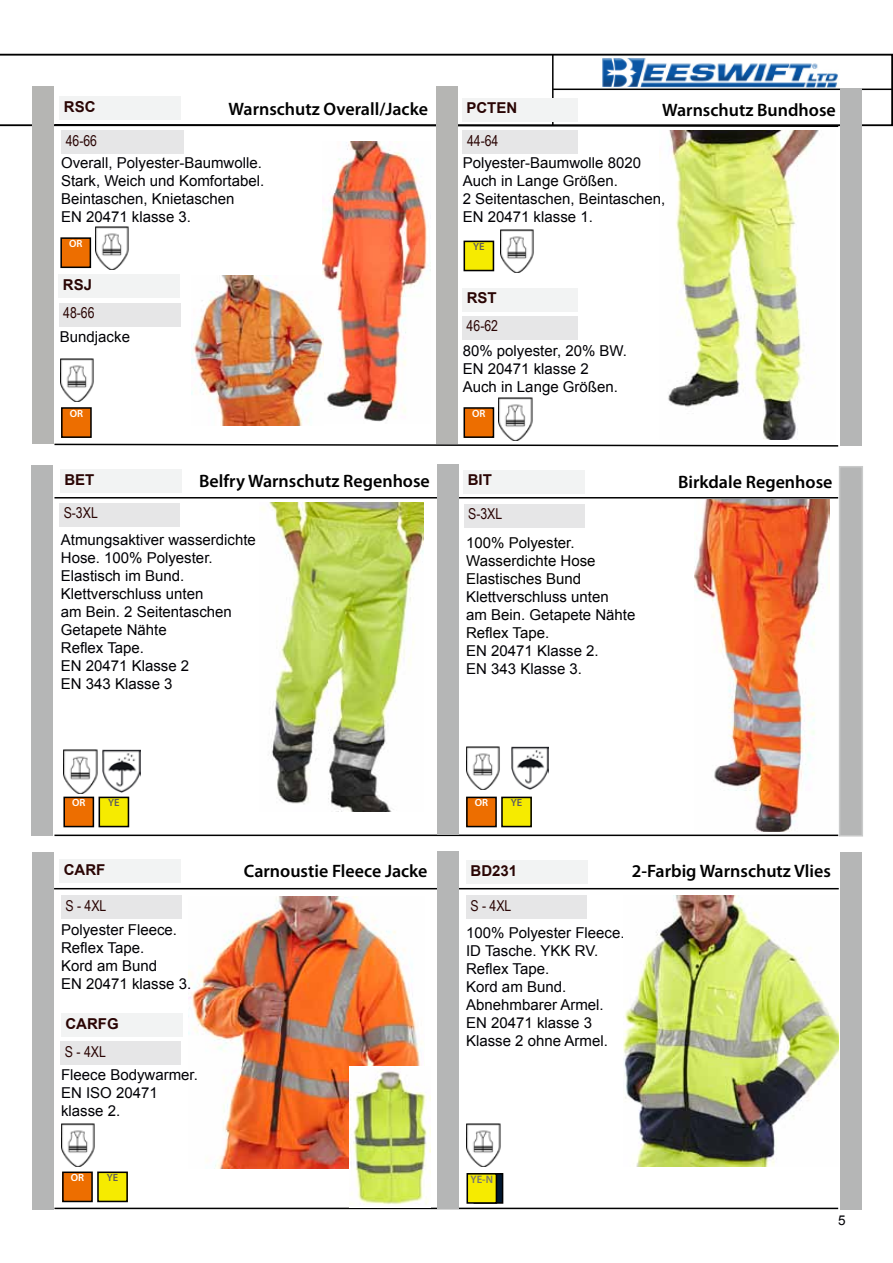
<style>
.page{position:relative;width:893px;height:1263px;background:#fff}
.page>*{position:absolute;margin:0;border:0;box-sizing:border-box;transform-origin:0 0}
.t1{font:600 18px "Myriad Pro";color:#000}
.t2{font:15px/18px "Arial";color:#000005}
.t3{font:15px/18px "Arial";color:#000}
.t4{font:15px "Arial Narrow";color:#2a0504}
.t5{font:700 15px "Arial";color:#2a0504}
.t6{font:13.5px "Arial";color:#000005}
.t7{font:600 10.8px "Myriad Pro";color:#747474}
.t8{font:600 10.5px "Myriad Pro";color:#fff}
.t9{font:600 10.5px "Myriad Pro";letter-spacing:-.015em;color:#5f5d5d}
</style>
<div class="page">
<svg style="left:0;top:54px;width:893px;height:72px"></svg>
<hr style="left:552px;top:55px;width:2px;height:70px;background:#000">
<hr style="left:553px;top:89px;width:340px;height:1px;background:#000">
<div style="left:60px;top:470px;width:121px;height:23px;background:#f2f3f3"></div>
<div style="left:59px;top:503px;width:121px;height:24px;background:#e6e6e7"></div>
<div style="left:60px;top:96px;width:121px;height:24px;background:#f2f3f3"></div>
<div style="left:61px;top:131px;width:123px;height:23px;background:#e6e6e7"></div>
<div style="left:463px;top:131px;width:115px;height:23px;background:#e6e6e7"></div>
<div style="left:463px;top:470px;width:122px;height:24px;background:#f2f3f3"></div>
<div style="left:464px;top:504px;width:120px;height:23px;background:#e6e6e7"></div>
<svg style="left:54px;top:123px;width:786px;height:5px"></svg>
<hr style="left:54px;top:1208px;width:784px;height:1px;background:#000">
<hr style="left:54px;top:497px;width:784px;height:1px;background:#000">
<svg style="left:54px;top:443px;width:785px;height:4px"></svg>
<hr style="left:54px;top:888px;width:785px;height:1px;background:#000">
<hr style="left:54px;top:834px;width:784px;height:2px;background:#000">
<img style="left:322px;top:142px;width:109px;height:280px">
<img style="left:191px;top:276px;width:132px;height:150px">
<img style="left:668px;top:131px;width:151px;height:308px">
<img style="left:694px;top:499px;width:135px;height:332px">
<img style="left:262px;top:502px;width:162px;height:309px">
<div style="left:59px;top:275px;width:121px;height:23px;background:#f2f3f3"></div>
<div style="left:59px;top:303px;width:122px;height:23px;background:#e6e6e7"></div>
<img style="left:60px;top:358px;width:34px;height:43px">
<img style="left:499px;top:397px;width:34px;height:43px">
<img style="left:466px;top:746px;width:34px;height:44px">
<img style="left:63px;top:750px;width:35px;height:43px">
<img style="left:600px;top:56px;width:239px;height:32px">
<img style="left:103px;top:749px;width:38px;height:44px">
<img style="left:511px;top:746px;width:38px;height:44px">
<div style="left:462px;top:288px;width:116px;height:24px;background:#f2f3f3"></div>
<div style="left:462px;top:316px;width:116px;height:23px;background:#e6e6e7"></div>
<div style="left:32px;top:852px;width:22px;height:358px;background:#b5b6b6"></div>
<div style="left:32px;top:86px;width:22px;height:358px;background:#b5b5b3"></div>
<div style="left:31px;top:465px;width:22px;height:371px;background:#b5b6b6"></div>
<div style="left:437px;top:464px;width:22px;height:371px;background:#b5b6b6"></div>
<div style="left:840px;top:88px;width:21px;height:357px;background:#b5b6b6"></div>
<div style="left:839px;top:466px;width:24px;height:370px;background:#b5b6b6;border:2px solid #c9caca"></div>
<div style="left:840px;top:852px;width:21px;height:358px;background:#b5b6b6"></div>
<div style="left:437px;top:851px;width:22px;height:358px;background:#b5b6b6"></div>
<div style="left:435px;top:86px;width:22px;height:358px;background:#b5b5b3"></div>
<img style="left:95px;top:226px;width:34px;height:44px">
<img style="left:500px;top:229px;width:34px;height:44px">
<div style="left:462px;top:98px;width:116px;height:24px;background:#f2f3f3"></div>
<div style="left:61px;top:895px;width:120px;height:24px;background:#e6e6e7"></div>
<img style="left:189px;top:896px;width:234px;height:272px">
<img style="left:349px;top:1066px;width:81px;height:139px">
<img style="left:61px;top:1123px;width:34px;height:43px">
<div style="left:61px;top:1014px;width:121px;height:23px;background:#f2f3f3"></div>
<div style="left:61px;top:1042px;width:120px;height:23px;background:#e6e6e7"></div>
<div style="left:466px;top:895px;width:120px;height:24px;background:#e6e6e7"></div>
<div style="left:474px;top:1174px;width:29px;height:29px;background:#001731"></div>
<div style="left:474px;top:1173px;width:29px;height:31px;border:2px solid #000"></div>
<div style="left:467px;top:1174px;width:29px;height:29px;background:#f6eb00"></div>
<div style="left:466px;top:1173px;width:31px;height:31px;border:2px solid #000"></div>
<img style="left:623px;top:895px;width:215px;height:271px">
<img style="left:467px;top:1123px;width:34px;height:43px">
<div style="left:59px;top:859px;width:121px;height:24px;background:#f2f3f3"></div>
<div style="left:466px;top:860px;width:121px;height:24px;background:#f2f3f3"></div>
<div style="left:98px;top:1172px;width:29px;height:29px;background:#f6eb00"></div>
<div style="left:97px;top:1171px;width:31px;height:31px;border:2px solid #000"></div>
<div style="left:63px;top:1172px;width:29px;height:29px;background:#ed6e00"></div>
<div style="left:62px;top:1171px;width:31px;height:31px;border:2px solid #000"></div>
<div style="left:502px;top:797px;width:29px;height:29px;background:#f6eb00"></div>
<div style="left:501px;top:797px;width:31px;height:30px;border:2px solid #000"></div>
<div style="left:467px;top:797px;width:29px;height:29px;background:#ed6e00"></div>
<div style="left:466px;top:797px;width:31px;height:30px;border:2px solid #000"></div>
<div style="left:99px;top:797px;width:29px;height:29px;background:#f6eb00"></div>
<div style="left:99px;top:797px;width:30px;height:30px;border:2px solid #000"></div>
<div style="left:64px;top:797px;width:29px;height:29px;background:#ed6e00"></div>
<div style="left:63px;top:797px;width:31px;height:30px;border:2px solid #000"></div>
<div style="left:62px;top:408px;width:29px;height:29px;background:#ed6e00"></div>
<div style="left:61px;top:407px;width:31px;height:31px;border:2px solid #000"></div>
<div style="left:61px;top:238px;width:29px;height:29px;background:#ed6e00"></div>
<div style="left:60px;top:237px;width:31px;height:31px;border:2px solid #000"></div>
<div style="left:464px;top:241px;width:29px;height:29px;background:#f6eb00"></div>
<div style="left:463px;top:241px;width:31px;height:30px;border:2px solid #000"></div>
<div style="left:464px;top:408px;width:29px;height:29px;background:#ed6e00"></div>
<div style="left:463px;top:407px;width:31px;height:31px;border:2px solid #000"></div>
<p class="t5" style="left:64px;top:96px;width:33px">RSC</p>
<p class="t4" style="left:66px;top:130px;width:33px">46-66</p>
<p class="t1" style="left:229px;top:97px;width:201px">Warnschutz Overall/Jacke</p>
<p class="t2" style="left:61px;top:154px;width:205px">Overall, Polyester-Baumwolle.<br>Stark, Weich und Komfortabel.<br>Beintaschen, Knietaschen<br>EN 20471 klasse 3.</p>
<p class="t5" style="left:466px;top:98px;width:52px">PCTEN</p>
<p class="t1" style="left:662px;top:98px;width:175px">Warnschutz Bundhose</p>
<p class="t4" style="left:467px;top:130px;width:33px">44-64</p>
<p class="t2" style="left:463px;top:154px;width:204px">Polyester-Baumwolle 8020<br>Auch in Lange Größen.<br>2 Seitentaschen, Beintaschen,<br>EN 20471 klasse 1.</p>
<p class="t8" style="left:69px;top:237px;width:15px">OR</p>
<p class="t9" style="left:473px;top:240px;width:13px">YE</p>
<p class="t5" style="left:63px;top:275px;width:31px">RSJ</p>
<p class="t4" style="left:63px;top:302px;width:33px">48-66</p>
<p class="t2" style="left:60px;top:327px;width:72px">Bundjacke</p>
<p class="t8" style="left:70px;top:406px;width:15px">OR</p>
<p class="t5" style="left:64px;top:469px;width:31px">BET</p>
<p class="t1" style="left:199px;top:470px;width:232px">Belfry Warnschutz Regenhose</p>
<p class="t4" style="left:64px;top:502px;width:36px">S-3XL</p>
<p class="t2" style="left:61px;top:531px;width:197px">Atmungsaktiver wasserdichte<br>Hose. 100% Polyester.<br>Elastisch im Bund.<br>Klettverschluss unten<br>am Bein. 2 Seitentaschen<br>Getapete Nähte<br>Reflex Tape.<br>EN 20471 Klasse 2<br>EN 343 Klasse 3</p>
<p class="t5" style="left:467px;top:288px;width:31px">RST</p>
<p class="t4" style="left:467px;top:315px;width:33px">46-62</p>
<p class="t2" style="left:463px;top:342px;width:166px">80% polyester, 20% BW.<br>EN 20471 klasse 2<br>Auch in Lange Größen.</p>
<p class="t8" style="left:472px;top:406px;width:15px">OR</p>
<p class="t5" style="left:468px;top:470px;width:26px">BIT</p>
<p class="t1" style="left:678px;top:470px;width:156px">Birkdale Regenhose</p>
<p class="t4" style="left:468px;top:503px;width:36px">S-3XL</p>
<p class="t3" style="left:466px;top:533px;width:131px">100% Polyester.<br>Wasserdichte Hose<br>Elastisches Bund</p>
<p class="t2" style="left:466px;top:587px;width:171px">Klettverschluss unten<br>am Bein. Getapete Nähte</p>
<p class="t3" style="left:466px;top:623px;width:85px">Reflex Tape.</p>
<p class="t2" style="left:466px;top:641px;width:134px">EN 20471 Klasse 2.<br>EN 343 Klasse 3.</p>
<p class="t8" style="left:72px;top:796px;width:15px">OR</p>
<p class="t9" style="left:108px;top:796px;width:13px">YE</p>
<p class="t8" style="left:475px;top:796px;width:15px">OR</p>
<p class="t9" style="left:511px;top:796px;width:13px">YE</p>
<p class="t5" style="left:64px;top:859px;width:43px">CARF</p>
<p class="t1" style="left:244px;top:860px;width:185px">Carnoustie Fleece Jacke</p>
<p class="t5" style="left:470px;top:860px;width:48px">BD231</p>
<p class="t1" style="left:632px;top:860px;width:200px">2-Farbig Warnschutz Vlies</p>
<p class="t4" style="left:65px;top:894px;width:43px">S - 4XL</p>
<p class="t2" style="left:61px;top:921px;width:132px">Polyester Fleece.<br>Reflex Tape.<br>Kord am Bund<br>EN 20471 klasse 3.</p>
<p class="t5" style="left:65px;top:1014px;width:55px">CARFG</p>
<p class="t4" style="left:65px;top:1040px;width:43px">S - 4XL</p>
<p class="t2" style="left:61px;top:1066px;width:138px">Fleece Bodywarmer.<br>EN ISO 20471 klasse 2.</p>
<p class="t8" style="left:71px;top:1171px;width:15px">OR</p>
<p class="t9" style="left:107px;top:1171px;width:13px">YE</p>
<p class="t4" style="left:470px;top:894px;width:43px">S - 4XL</p>
<p class="t2" style="left:466px;top:924px;width:160px">100% Polyester Fleece.<br>ID Tasche. YKK RV.<br>Reflex Tape.<br>Kord am Bund.<br>Abnehmbarer Armel.<br>EN 20471 klasse 3<br>Klasse 2 ohne Armel.</p>
<p class="t7" style="left:471px;top:1172px;width:24px">YE-N</p>
<p class="t6" style="left:838px;top:1211px;width:9px">5</p>
</div>
